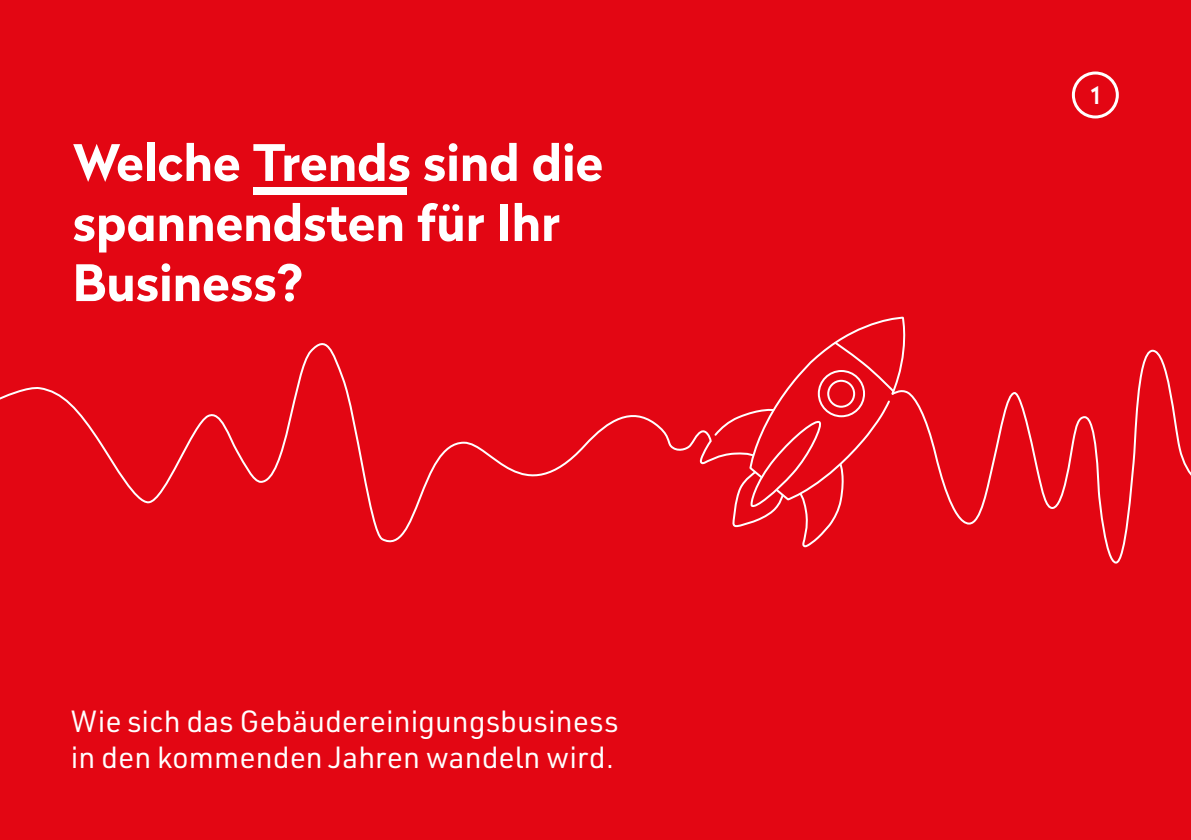
<style>
.page{position:relative;width:1191px;height:840px;background:#fff}
.page>*{position:absolute;margin:0;border:0;box-sizing:border-box;transform-origin:0 0}
.t1{font:700 50px/60px "Radikal";color:#fff}
.t2{font:30px/36px "URWDIN";color:#fff}
.t3{font:500 24px "Radikal";color:#fff}
</style>
<div class="page">
<div style="left:0;top:0;width:1191px;height:839px;background:#e30613"></div>
<div style="left:253px;top:187px;width:154px;height:7px;background:#fff"></div>
<svg style="left:0;top:343px;width:697px;height:200px"></svg>
<svg style="left:909px;top:349px;width:282px;height:215px"></svg>
<svg style="left:697px;top:316px;width:212px;height:232px"></svg>
<div style="left:1071px;top:71px;width:47px;height:47px;border:3px solid #fff;border-radius:50%"></div>
<h1 class="t1" style="left:73px;top:138px;width:532px">Welche Trends sind die spannendsten für Ihr<br>Business?</h1>
<p class="t2" style="left:71px;top:703px;width:549px">Wie sich das Gebäudereinigungsbusiness in den kommenden Jahren wandeln wird.</p>
<p class="t3" style="left:1090px;top:82px;width:11px">1</p>
</div>
